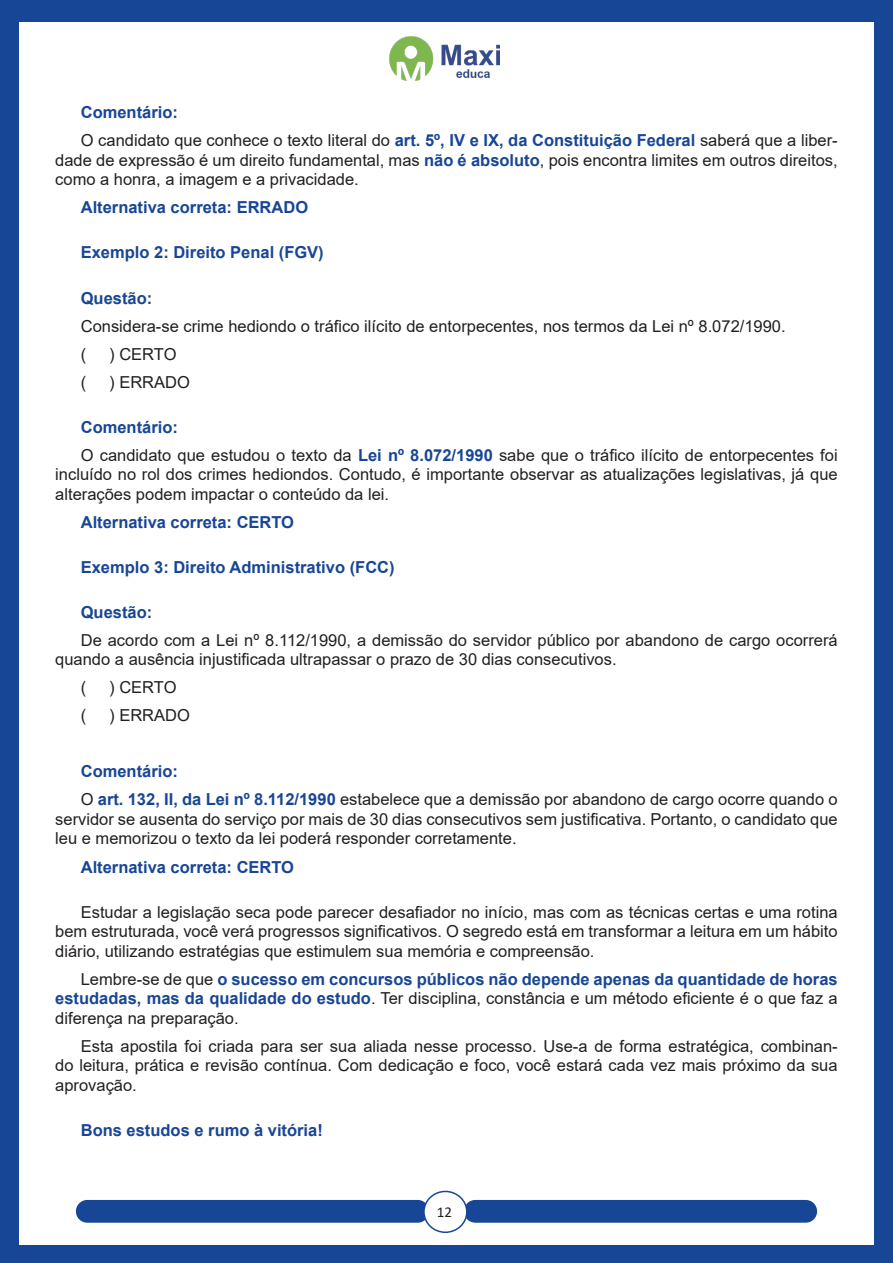
<style>
.page{position:relative;width:893px;height:1263px;background:#184696}
.page>*{position:absolute;margin:0;border:0;box-sizing:border-box;transform-origin:0 0}
.t1{font:16.5px/19.5px "Arial";color:#231f20;text-align:justify}
.TOPICOS{font:700 16.5px/19.5px "Arial";color:#184695;text-align:justify}
.SUBTÓPICOS_1{font:700 16.5px "Arial";color:#184695}
.t2{font:15px "Calibri";color:#231f20}
.s1{font-weight:700;color:#184695}
.s2{font-weight:400;color:#231f20}
</style>
<div class="page">
<div style="left:19px;top:22px;width:855px;height:1223px;background:#fff"></div>
<div style="left:77px;top:1201px;width:351px;height:21px;background:#184696;border-radius:11px"></div>
<div style="left:76px;top:1200px;width:353px;height:23px;border:2px solid #184696;border-radius:11px"></div>
<div style="left:465px;top:1201px;width:351px;height:21px;background:#184696;border-radius:11px"></div>
<div style="left:464px;top:1200px;width:353px;height:23px;border:2px solid #184696;border-radius:11px"></div>
<div style="left:424px;top:1191px;width:43px;height:41px;background:#fff;border-radius:50%"></div>
<div style="left:423px;top:1191px;width:45px;height:42px;border:2px solid #184696;border-radius:50%"></div>
<img style="left:390px;top:37px;width:109px;height:44px">
<p class="SUBTÓPICOS_1" style="left:81px;top:101px;width:99px">Comentário:</p>
<p class="t1" style="left:55px;top:131px;width:784px;text-indent:26px">O candidato que conhece o texto literal do <span class="s1">art. 5º, IV e IX, da Constituição Federal</span> saberá que a liber&shy;dade de expressão é um direito fundamental, mas <span class="s1">não é absoluto</span>, pois encontra limites em outros direitos, como a honra, a imagem e a privacidade.</p>
<p class="TOPICOS" style="left:81px;top:198px;width:229px">Alternativa correta: ERRADO</p>
<p class="TOPICOS" style="left:81px;top:243px;width:244px">Exemplo 2: Direito Penal (FGV)</p>
<p class="TOPICOS" style="left:81px;top:288px;width:73px">Questão:</p>
<p class="t1" style="left:81px;top:316px;width:706px">Considera-se crime hediondo o tráfico ilícito de entorpecentes, nos termos da Lei nº 8.072/1990.</p>
<p class="t1" style="left:81px;top:344px;width:7px">(</p>
<p class="t1" style="left:109px;top:344px;width:69px">) CERTO</p>
<p class="t1" style="left:81px;top:372px;width:7px">(</p>
<p class="t1" style="left:109px;top:372px;width:82px">) ERRADO</p>
<p class="SUBTÓPICOS_1" style="left:81px;top:415px;width:99px">Comentário:</p>
<p class="t1" style="left:55px;top:445px;width:784px;text-indent:26px">O candidato que estudou o texto da <span class="s1">Lei nº 8.072/1990</span> sabe que o tráfico ilícito de entorpecentes foi incluído no rol dos crimes hediondos. Contudo, é importante observar as atualizações legislativas, já que alterações podem impactar o conteúdo da lei.</p>
<p class="TOPICOS" style="left:81px;top:512px;width:215px">Alternativa correta: CERTO</p>
<p class="TOPICOS" style="left:81px;top:557px;width:315px">Exemplo 3: Direito Administrativo (FCC)</p>
<p class="TOPICOS" style="left:81px;top:602px;width:73px">Questão:</p>
<p class="t1" style="left:55px;top:630px;width:784px;text-indent:26px">De acordo com a Lei nº 8.112/1990, a demissão do servidor público por abandono de cargo ocorrerá quando a ausência injustificada ultrapassar o prazo de 30 dias consecutivos.</p>
<p class="t1" style="left:81px;top:678px;width:7px">(</p>
<p class="t1" style="left:109px;top:678px;width:69px">) CERTO</p>
<p class="t1" style="left:81px;top:706px;width:7px">(</p>
<p class="t1" style="left:109px;top:706px;width:82px">) ERRADO</p>
<p class="SUBTÓPICOS_1" style="left:81px;top:760px;width:99px">Comentário:</p>
<p class="t1" style="left:55px;top:790px;width:784px;text-indent:26px">O <span class="s1">art. 132, II, da Lei nº 8.112/1990</span> estabelece que a demissão por abandono de cargo ocorre quando o servidor se ausenta do serviço por mais de 30 dias consecutivos sem justificativa. Portanto, o candidato que leu e memorizou o texto da lei poderá responder corretamente.</p>
<p class="TOPICOS" style="left:81px;top:857px;width:215px">Alternativa correta: CERTO</p>
<p class="t1" style="left:55px;top:902px;width:784px;text-indent:26px">Estudar a legislação seca pode parecer desafiador no início, mas com as técnicas certas e uma rotina bem estruturada, você verá progressos significativos. O segredo está em transformar a leitura em um hábito diário, utilizando estratégias que estimulem sua memória e compreensão.</p>
<p class="TOPICOS" style="left:55px;top:969px;width:784px;text-indent:26px"><span class="s2">Lembre-se de que</span> o sucesso em concursos públicos não depende apenas da quantidade de horas estudadas, mas da qualidade do estudo<span class="s2">. Ter disciplina, constância e um método eficiente é o que faz a diferença na preparação.</span></p>
<p class="t1" style="left:55px;top:1036px;width:784px;text-indent:26px">Esta apostila foi criada para ser sua aliada nesse processo. Use-a de forma estratégica, combinan&shy;do leitura, prática e revisão contínua. Com dedicação e foco, você estará cada vez mais próximo da sua aprovação.</p>
<p class="TOPICOS" style="left:81px;top:1120px;width:244px">Bons estudos e rumo à vitória!</p>
<p class="t2" style="left:437px;top:1202px;width:17px">12</p>
</div>
